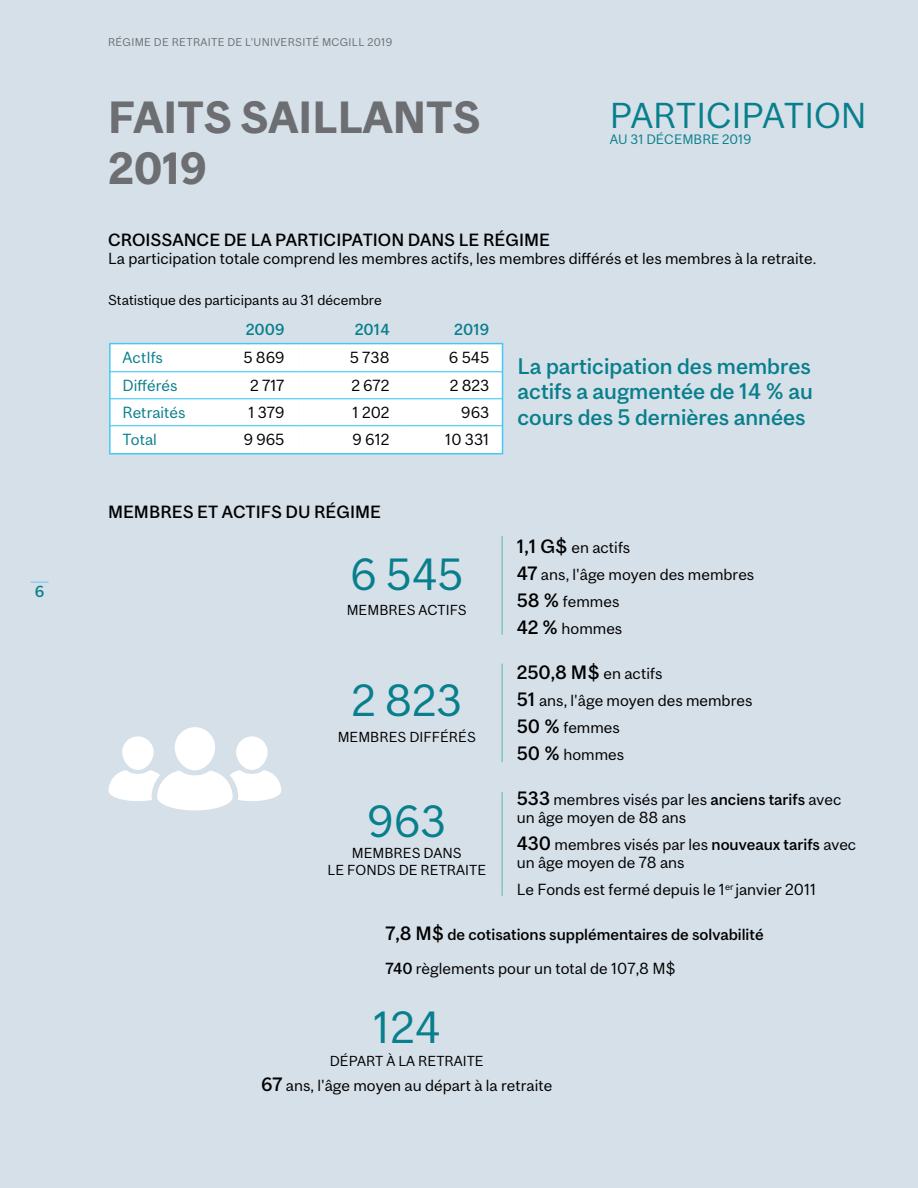
<style>
.page{position:relative;width:918px;height:1188px;background:#d6e0e9}
.page>*{position:absolute;margin:0;border:0;box-sizing:border-box;transform-origin:0 0}
.t1{font:700 42px/50.4px "Mc Gill Sans";color:#6d6e71}
.t2{font:42px "Mc Gill Sans";color:#087f8c}
.t3{font:33.6px "Mc Gill Sans";color:#087f8c}
.t4{font:500 21px/25.2px "Mc Gill Sans";color:#087f8c;text-align:justify}
.t5{font:500 16.5px "Mc Gill Sans";color:#000}
.t6{font:15px/27px "Mc Gill Sans";color:#000}
.t7{font:500 15px "Mc Gill Sans";color:#000}
.t8{font:15px "Mc Gill Sans";color:#087f8c}
.t9{font:500 15px "Mc Gill Sans";color:#087f8c}
.t10{font:13.5px/16.2px "Mc Gill Sans";color:#000;text-align:center}
.t11{font:12.75px "Mc Gill Sans";color:#087f8c}
.t12{font:10.5px "Mc Gill Sans";letter-spacing:.025em;color:#6d6e71}
.s1{font-weight:500;font-size:18px}
.s2{font-weight:500}
.s3{font-size:18px}
</style>
<div class="page">
<div style="left:112px;top:346px;width:388px;height:105px;background:#fff"></div>
<hr style="left:109px;top:371px;width:107px;height:1px;background:#44c8f5">
<hr style="left:216px;top:371px;width:82px;height:1px;background:#44c8f5">
<hr style="left:298px;top:371px;width:105px;height:1px;background:#44c8f5">
<hr style="left:403px;top:371px;width:100px;height:1px;background:#44c8f5">
<hr style="left:109px;top:398px;width:107px;height:1px;background:#44c8f5">
<hr style="left:216px;top:398px;width:82px;height:1px;background:#44c8f5">
<hr style="left:298px;top:398px;width:105px;height:1px;background:#44c8f5">
<hr style="left:403px;top:398px;width:100px;height:1px;background:#44c8f5">
<hr style="left:109px;top:425px;width:107px;height:1px;background:#44c8f5">
<hr style="left:216px;top:425px;width:82px;height:1px;background:#44c8f5">
<hr style="left:298px;top:425px;width:105px;height:1px;background:#44c8f5">
<hr style="left:403px;top:425px;width:100px;height:1px;background:#44c8f5">
<div style="left:109px;top:343px;width:394px;height:111px;border:2px solid #44c8f5"></div>
<hr style="left:502px;top:536px;width:1px;height:99px;background:#69bab7">
<hr style="left:502px;top:664px;width:1px;height:98px;background:#69bab7">
<hr style="left:502px;top:792px;width:1px;height:104px;background:#69bab7">
<svg style="left:109px;top:727px;width:172px;height:83px"></svg>
<svg style="left:31px;top:582px;width:18px;height:1px"></svg>
<p class="t9" style="left:35px;top:582px;width:11px">6</p>
<p class="t12" style="left:108px;top:35px;width:286px">RÉGIME DE RETRAITE DE L'UNIVERSITÉ MCGILL 2019</p>
<h1 class="t1" style="left:108px;top:92px;width:374px">FAITS SAILLANTS<br>2019</h1>
<h2 class="t3" style="left:610px;top:95px;width:258px">PARTICIPATION</h2>
<p class="t11" style="left:610px;top:131px;width:143px">AU 31 DÉCEMBRE 2019</p>
<p class="t5" style="left:108px;top:230px;width:444px">CROISSANCE DE LA PARTICIPATION DANS LE RÉGIME</p>
<p class="t6" style="left:108px;top:245px;width:710px">La participation totale comprend les membres actifs, les membres différés et les membres à la retraite.</p>
<p class="t10" style="left:108px;top:292px;width:275px">Statistique des participants au 31 décembre</p>
<p class="t9" style="left:246px;top:320px;width:40px">2009</p>
<p class="t9" style="left:355px;top:320px;width:36px">2014</p>
<p class="t9" style="left:454px;top:320px;width:37px">2019</p>
<p class="t8" style="left:123px;top:348px;width:42px">ActIfs</p>
<p class="t6" style="left:243px;top:344px;width:43px">5 869</p>
<p class="t6" style="left:350px;top:344px;width:41px">5 738</p>
<p class="t6" style="left:449px;top:344px;width:42px">6 545</p>
<p class="t8" style="left:123px;top:376px;width:56px">Différés</p>
<p class="t6" style="left:250px;top:372px;width:36px">2 717</p>
<p class="t6" style="left:351px;top:372px;width:40px">2 672</p>
<p class="t6" style="left:450px;top:372px;width:41px">2 823</p>
<p class="t8" style="left:123px;top:403px;width:65px">Retraités</p>
<p class="t6" style="left:248px;top:399px;width:38px">1 379</p>
<p class="t6" style="left:353px;top:399px;width:38px">1 202</p>
<p class="t6" style="left:461px;top:399px;width:30px">963</p>
<p class="t8" style="left:123px;top:430px;width:36px">Total</p>
<p class="t6" style="left:244px;top:426px;width:42px">9 965</p>
<p class="t6" style="left:353px;top:426px;width:38px">9 612</p>
<p class="t6" style="left:445px;top:426px;width:46px">10 331</p>
<p class="t5" style="left:108px;top:502px;width:275px">MEMBRES ET ACTIFS DU RÉGIME</p>
<h1 class="t2" style="left:350px;top:549px;width:115px">6 545</h1>
<p class="t10" style="left:347px;top:602px;width:122px">MEMBRES ACTIFS</p>
<h1 class="t2" style="left:352px;top:675px;width:112px">2 823</h1>
<p class="t10" style="left:338px;top:729px;width:140px">MEMBRES DIFFÉRÉS</p>
<h1 class="t2" style="left:368px;top:796px;width:80px">963</h1>
<p class="t10" style="left:327px;top:845px;width:160px">MEMBRES DANS<br>LE FONDS DE RETRAITE</p>
<h3 class="t4" style="left:517px;top:354px;width:297px">La participation des membres actifs a augmentée de 14 % au cours des 5 dernières années</h3>
<p class="t6" style="left:517px;top:533px;width:239px"><span class="s1">1,1 G$</span> en actifs<br><span class="s1">47</span> ans, l'âge moyen des membres<br><span class="s1">58 %</span> femmes<br><span class="s1">42 %</span> hommes</p>
<p class="t6" style="left:517px;top:659px;width:237px"><span class="s1">250,8 M$</span> en actifs<br><span class="s1">51</span> ans, l'âge moyen des membres<br><span class="s1">50 %</span> femmes<br><span class="s1">50 %</span> hommes</p>
<p class="t6" style="left:517px;top:790px;width:326px;line-height:18px"><span class="s1">533</span> membres visés par les <span class="s2">anciens tarifs</span> avec un âge moyen de 88 ans</p>
<p class="t6" style="left:517px;top:835px;width:341px;line-height:18px"><span class="s1">430</span> membres visés par les <span class="s2">nouveaux tarifs</span> avec un âge moyen de 78 ans</p>
<p class="t6" style="left:517px;top:876px;width:301px">Le Fonds est fermé depuis le 1<sup>er</sup> janvier 2011</p>
<p class="t7" style="left:385px;top:925px;width:380px"><span class="s3">7,8 M$</span> de cotisations supplémentaires de solvabilité</p>
<p class="t6" style="left:385px;top:955px;width:292px"><span class="s2">740</span> règlements pour un total de 107,8 M$</p>
<h1 class="t2" style="left:373px;top:1002px;width:68px">124</h1>
<p class="t6" style="left:261px;top:1072px;width:293px"><span class="s1">67</span> ans, l'âge moyen au départ à la retraite</p>
<p class="t10" style="left:330px;top:1053px;width:155px">DÉPART À LA RETRAITE</p>
</div>
